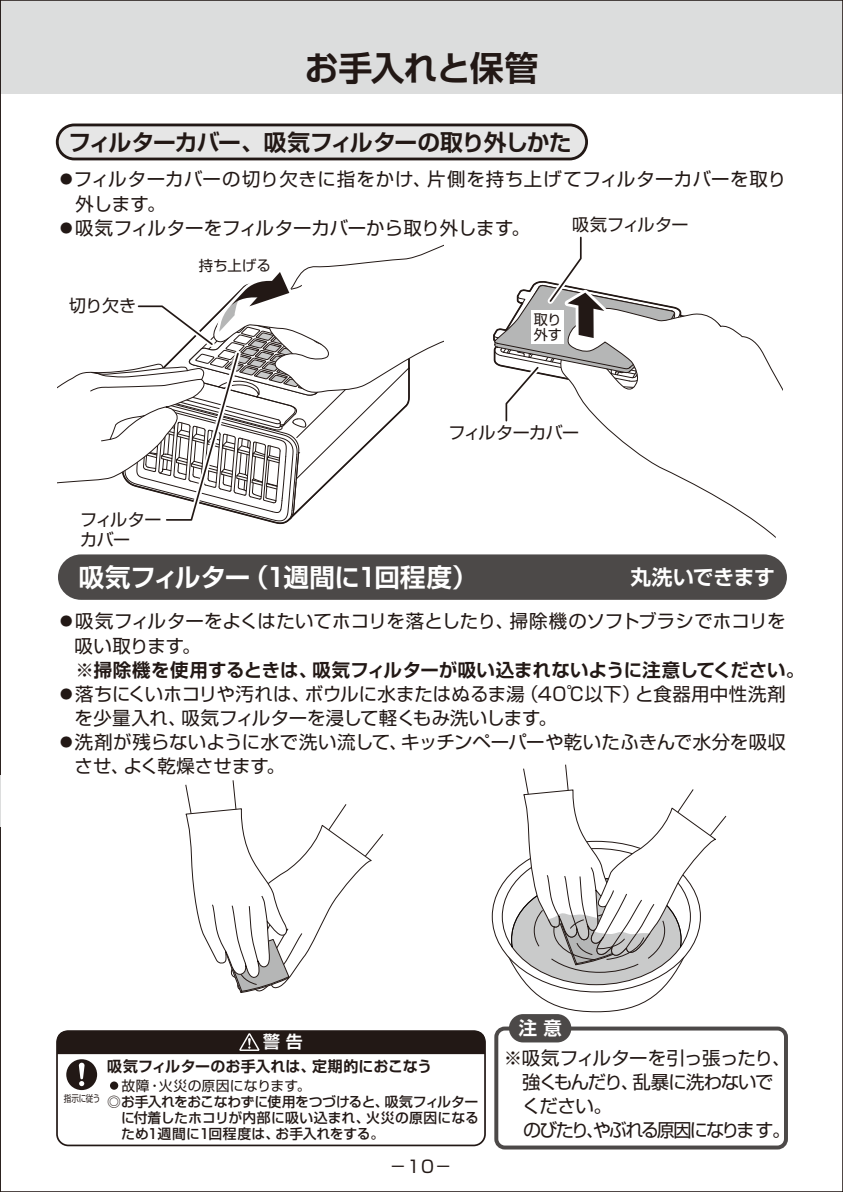
<style>
.page{position:relative;width:843px;height:1192px;background:#fff}
.page>*{position:absolute;margin:0;border:0;box-sizing:border-box;transform-origin:0 0}
.t1{font:700 34px "Shin Go Pro De";letter-spacing:-.025em;color:#221815}
.t2{font:700 25.6px "Shin Go Pro De";letter-spacing:-.015em;color:#fff}
.t3{font:700 22.8px "Shin Go Pro De";letter-spacing:-.035em;color:#221815}
.t4{font:700 20.8px "Shin Go Pro De";letter-spacing:-.01em;color:#fff}
.t5{font:18.4px/24.2px "Shin Go Pro";color:#221815}
.t6{font:18.4px/24px "Shin Go Pro";letter-spacing:-.07em;color:#221815}
.t7{font:18.4px/24.2px "Shin Go Pro";letter-spacing:.03em;color:#221815}
.t8{font:700 18.4px "Shin Go Pro De";letter-spacing:.005em;color:#221815}
.t9{font:700 18.4px "Shin Go Pro De";color:#fff}
.t10{font:17px/19.2px "Shin Go Pro";letter-spacing:-.025em;color:#221815}
.t11{font:700 16.8px "Shin Go Pro De";color:#fff}
.t12{font:700 15px "Shin Go Pro De";color:#221815}
.t13{font:14.4px "Shin Go Pro";color:#221815}
.t14{font:14.2px/15.4px "Shin Go Pro";color:#221815}
.t15{font:500 13.8px/16.2px "Shin Go Pro";letter-spacing:.01em;color:#221815;text-align:justify}
.t16{font:13.8px "Shin Go Pro";letter-spacing:.015em;color:#221815}
.t17{font:9.4px "Shin Go Pro";letter-spacing:-.035em;color:#221815;scale:.8 1}
</style>
<div class="page">
<svg style="left:647px;top:387px;width:136px;height:151px"></svg>
<div style="left:0;top:0;width:842px;height:94px;background:#dcdddd"></div>
<div style="left:58px;top:554px;width:728px;height:45px;background:#4c4948;border-radius:23px"></div>
<svg style="left:57px;top:245px;width:386px;height:280px"></svg>
<svg style="left:493px;top:236px;width:289px;height:224px"></svg>
<div style="left:56px;top:1029px;width:430px;height:116px;border:2px solid #221815;border-radius:11px"></div>
<div style="left:106px;top:1077px;width:16px;height:16px;border:4px solid #fff;border-radius:50%"></div>
<svg style="left:57px;top:1030px;width:428px;height:59px"></svg>
<svg style="left:500px;top:764px;width:227px;height:248px"></svg>
<svg style="left:185px;top:780px;width:199px;height:213px"></svg>
<div style="left:57px;top:125px;width:529px;height:34px;background:#e6e6e6;border-radius:17px"></div>
<div style="left:56px;top:123px;width:532px;height:37px;border:3px solid #221815;border-radius:17px"></div>
<div style="left:531px;top:310px;width:33px;height:33px;background:#fff"></div>
<hr style="left:0;top:775px;width:1px;height:51px;background:#dcdddd">
<div style="left:494px;top:1026px;width:293px;height:123px;border:4px solid #4c4948;border-radius:9px"></div>
<div style="left:509px;top:1013px;width:62px;height:29px;background:#4c4948;border-radius:14px"></div>
<h1 class="t1" style="left:304px;top:40px;width:235px">お手入れと保管</h1>
<p class="t3" style="left:68px;top:123px;width:504px">フィルターカバー、吸気フィルターの取り外しかた</p>
<p class="t7" style="left:75px;top:165px;width:712px;text-indent:-18px">●フィルターカバーの切り欠きに指をかけ、片側を持ち上げてフィルターカバーを取り外します。</p>
<p class="t5" style="left:57px;top:213px;width:474px">●吸気フィルターをフィルターカバーから取り外します。</p>
<p class="t10" style="left:572px;top:213px;width:118px">吸気フィルター</p>
<p class="t10" style="left:69px;top:293px;width:68px">切り欠き</p>
<p class="t13" style="left:199px;top:253px;width:74px">持ち上げる</p>
<p class="t10" style="left:80px;top:508px;width:83px">フィルターカバー</p>
<p class="t14" style="left:534px;top:310px;width:30px">取り外す</p>
<p class="t10" style="left:448px;top:420px;width:132px">フィルターカバー</p>
<h2 class="t2" style="left:79px;top:556px;width:400px">吸気フィルター（1週間に1回程度）</h2>
<p class="t4" style="left:630px;top:559px;width:146px">丸洗いできます</p>
<p class="t5" style="left:75px;top:607px;width:712px;text-indent:-18px">●吸気フィルターをよくはたいてホコリを落としたり、掃除機のソフトブラシでホコリを吸い取ります。</p>
<p class="t8" style="left:57px;top:654px;width:748px">　※掃除機を使用するときは、吸気フィルターが吸い込まれないように注意してください。</p>
<p class="t5" style="left:75px;top:679px;width:712px;text-indent:-18px">●落ちにくいホコリや汚れは、ボウルに水またはぬるま湯（40℃以下）と食器用中性洗剤を少量入れ、吸気フィルターを浸して軽くもみ洗いします。</p>
<p class="t5" style="left:75px;top:727px;width:713px;text-indent:-18px">●洗剤が残らないように水で洗い流して、キッチンペーパーや乾いたふきんで水分を吸収させ、よく乾燥させます。</p>
<p class="t17" style="left:64px;top:1090px;width:47px">指示に従う</p>
<p class="t11" style="left:263px;top:1027px;width:41px">警 告</p>
<p class="t12" style="left:107px;top:1053px;width:326px">吸気フィルターのお手入れは、定期的におこなう</p>
<p class="t16" style="left:107px;top:1074px;width:205px">●故障・火災の原因になります。</p>
<p class="t15" style="left:121px;top:1091px;width:359px;text-indent:-14px">◎お手入れをおこなわずに使用をつづけると、吸気フィルターに付着したホコリが内部に吸い込まれ、火災の原因になるため1週間に1回程度は、お手入れをする。</p>
<p class="t10" style="left:389px;top:1154px;width:64px">－10－</p>
<p class="t9" style="left:518px;top:1012px;width:44px">注 意</p>
<p class="t6" style="left:522px;top:1043px;width:270px;text-indent:-18px">※吸気フィルターを引っ張ったり、強くもんだり、乱暴に洗わないでください。<br>のびたり、やぶれる原因になります。</p>
</div>
